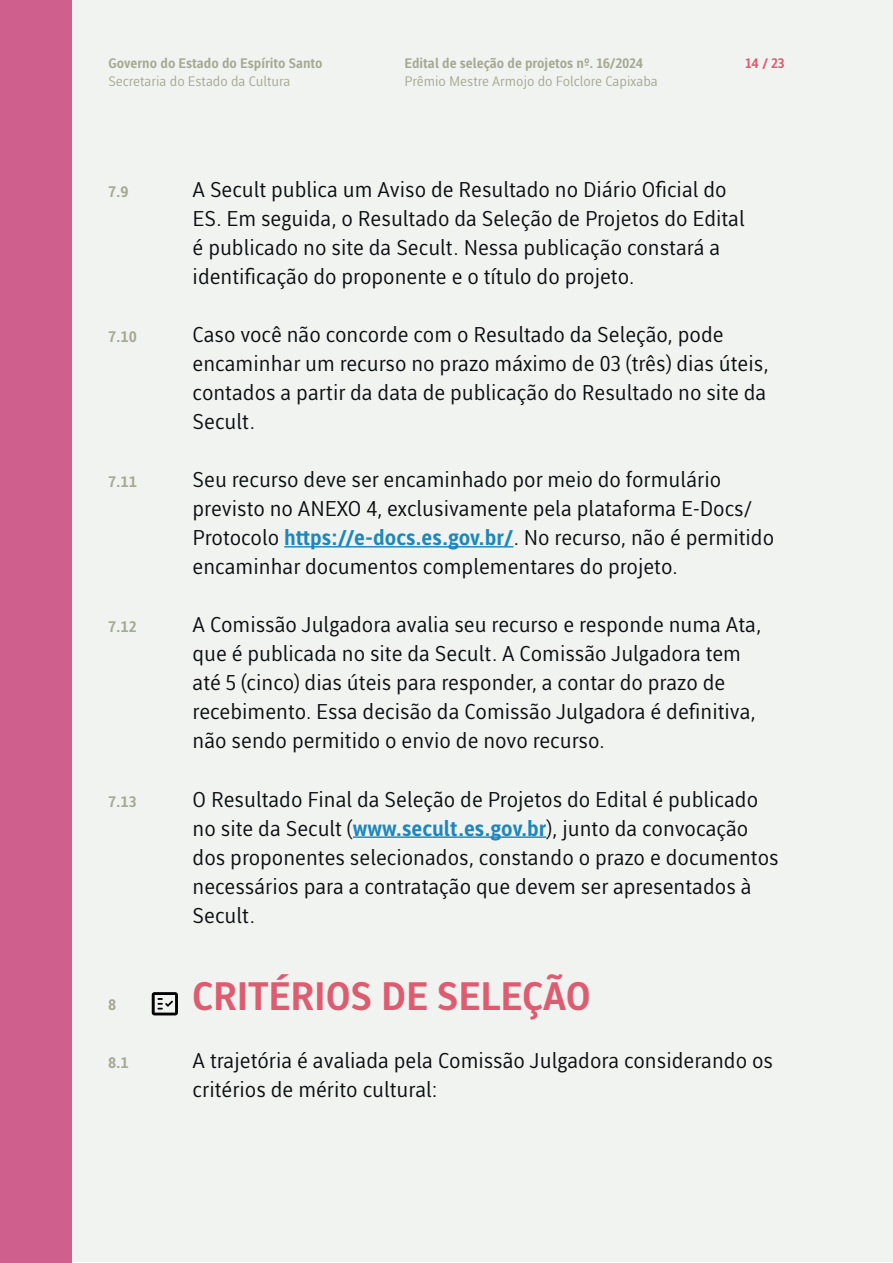
<style>
.page{position:relative;width:893px;height:1263px;background:#fff}
.page>*{position:absolute;margin:0;border:0;box-sizing:border-box;transform-origin:0 0}
.t1{font:39px "Ufes Sans VF Roman";color:#de5c70}
.t2{font:21px/29px "Ufes Sans VF Roman";color:#0b0e11}
.t3{font:15px "Ufes Sans VF Roman";color:#a6a892}
.t4{font:13.5px/18px "Ufes Sans VF Roman";color:#a6a892}
.t5{font:13.5px "Ufes Sans VF Roman";color:#de5c70}
.s1{color:#1c87be}
</style>
<div class="page">
<div style="left:1px;top:1px;width:891px;height:1261px;background:#f1f3f1"></div>
<div style="left:0;top:0;width:72px;height:1263px;background:#cf5f8c"></div>
<hr style="left:284px;top:546px;width:229px;height:1px;background:#1c87be">
<hr style="left:353px;top:836px;width:193px;height:2px;background:#1c87be">
<svg style="left:152px;top:992px;width:26px;height:23px"></svg>
<p class="t4" style="left:108px;top:54px;width:216px">Governo do Estado do Espírito Santo<br>Secretaria do Estado da Cultura</p>
<p class="t4" style="left:405px;top:54px;width:255px">Edital de seleção de projetos nº. 16/2024<br>Prêmio Mestre Armojo do Folclore Capixaba</p>
<p class="t5" style="left:746px;top:55px;width:40px">14 / 23</p>
<p class="t3" style="left:108px;top:182px;width:22px">7.9</p>
<p class="t2" style="left:193px;top:175px;width:554px">A Secult publica um Aviso de Resultado no Diário Oficial do ES. Em seguida, o Resultado da Seleção de Projetos do Edital é publicado no site da Secult. Nessa publicação constará a identificação do proponente e o título do projeto.</p>
<p class="t3" style="left:108px;top:327px;width:30px">7.10</p>
<p class="t2" style="left:193px;top:320px;width:578px">Caso você não concorde com o Resultado da Seleção, pode encaminhar um recurso no prazo máximo de 03 (três) dias úteis, contados a partir da data de publicação do Resultado no site da Secult.</p>
<p class="t3" style="left:108px;top:472px;width:30px">7.11</p>
<p class="t2" style="left:193px;top:465px;width:583px">Seu recurso deve ser encaminhado por meio do formulário previsto no ANEXO 4, exclusivamente pela plataforma E-Docs/ Protocolo <span class="s1">https://e-docs.es.gov.br/</span>. No recurso, não é permitido encaminhar documentos complementares do projeto.</p>
<p class="t3" style="left:108px;top:618px;width:30px">7.12</p>
<p class="t2" style="left:193px;top:610px;width:570px">A Comissão Julgadora avalia seu recurso e responde numa Ata, que é publicada no site da Secult. A Comissão Julgadora tem até 5 (cinco) dias úteis para responder, a contar do prazo de recebimento. Essa decisão da Comissão Julgadora é definitiva, não sendo permitido o envio de novo recurso.</p>
<p class="t3" style="left:108px;top:792px;width:30px">7.13</p>
<p class="t2" style="left:193px;top:784px;width:588px">O Resultado Final da Seleção de Projetos do Edital é publicado no site da Secult (<span class="s1">www.secult.es.gov.br</span>), junto da convocação dos proponentes selecionados, constando o prazo e documentos necessários para a contratação que devem ser apresentados à Secult.</p>
<p class="t3" style="left:108px;top:995px;width:10px">8</p>
<h1 class="t1" style="left:192px;top:972px;width:400px">CRITÉRIOS DE SELEÇÃO</h1>
<p class="t3" style="left:108px;top:1053px;width:22px">8.1</p>
<p class="t2" style="left:193px;top:1046px;width:582px">A trajetória é avaliada pela Comissão Julgadora considerando os critérios de mérito cultural:</p>
</div>
